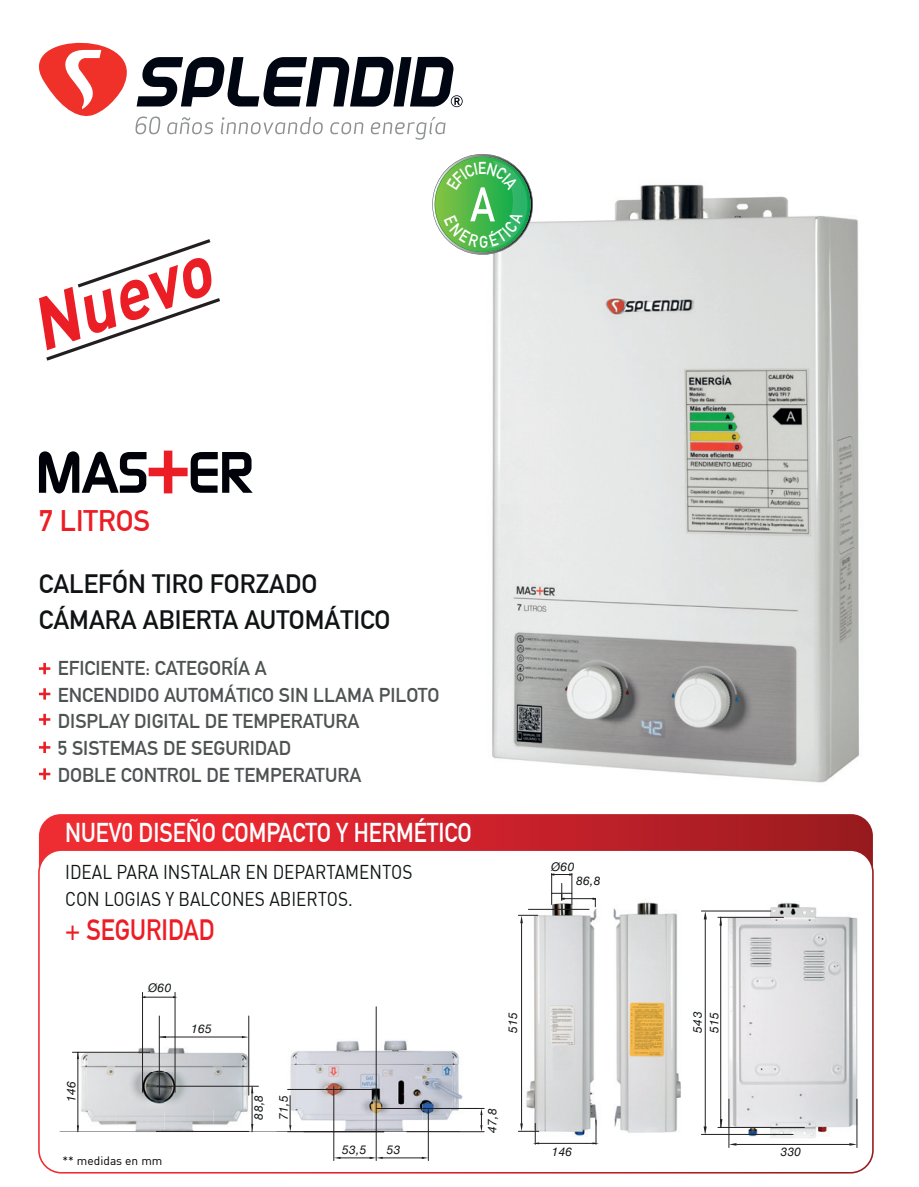
<style>
.page{position:relative;width:919px;height:1187px;background:#fff}
.page>*{position:absolute;margin:0;border:0;box-sizing:border-box;transform-origin:0 0}
.t1{font:700 29.1px "DIN Alternate";color:#eb1e25}
.t2{font:700 28.8px "DIN Alternate";color:#ed1d26;scale:.88 1}
.t3{font:700 26.7px "DIN Alternate";color:#fff;scale:.88 1}
.t4{font:700 25.95px/35.2px "DIN Alternate";color:#0f1313}
.t5{font:700 19.65px/26.7px "DIN Alternate";color:#4e5252}
.t6{font:19.65px/26.5px "DIN";color:#0f1313;scale:.88 1}
.t7{font:italic 12px/16.6px "Helvetica Neue";letter-spacing:.035em;color:#0f1313}
.t8{font:12px "DIN";color:#000001}
</style>
<div class="page">
<img style="left:492px;top:184px;width:368px;height:599px">
<svg style="left:39px;top:42px;width:423px;height:98px"></svg>
<svg style="left:39px;top:450px;width:214px;height:43px"></svg>
<svg style="left:39px;top:239px;width:181px;height:122px"></svg>
<svg style="left:39px;top:663px;width:11px;height:11px"></svg>
<svg style="left:39px;top:688px;width:11px;height:11px"></svg>
<svg style="left:39px;top:713px;width:11px;height:12px"></svg>
<svg style="left:39px;top:741px;width:11px;height:12px"></svg>
<svg style="left:39px;top:768px;width:11px;height:11px"></svg>
<svg style="left:39px;top:814px;width:833px;height:49px;background:#cd252d"></svg>
<div style="left:39px;top:850px;width:833px;height:322px;background:#fff;border-radius:22px"></div>
<div style="left:38px;top:849px;width:835px;height:324px;border:2px solid #fff;border-radius:22px"></div>
<img style="left:72px;top:1035px;width:187px;height:98px">
<img style="left:713px;top:902px;width:145px;height:246px">
<img style="left:518px;top:902px;width:159px;height:42px">
<img style="left:607px;top:943px;width:74px;height:154px">
<img style="left:614px;top:1097px;width:67px;height:36px">
<img style="left:522px;top:944px;width:77px;height:201px">
<img style="left:602px;top:902px;width:5px;height:42px">
<svg style="left:551px;top:873px;width:45px;height:33px"></svg>
<hr style="left:537px;top:1142px;width:57px;height:1px;background:#231f20">
<svg style="left:585px;top:1120px;width:11px;height:24px"></svg>
<hr style="left:521px;top:923px;width:1px;height:200px;background:#231f20">
<svg style="left:518px;top:915px;width:19px;height:8px"></svg>
<svg style="left:518px;top:1123px;width:20px;height:21px"></svg>
<hr style="left:728px;top:1098px;width:1px;height:49px;background:#231f20">
<hr style="left:856px;top:1098px;width:1px;height:49px;background:#231f20">
<hr style="left:736px;top:1144px;width:113px;height:1px;background:#231f20">
<svg style="left:728px;top:1142px;width:8px;height:3px"></svg>
<svg style="left:849px;top:1142px;width:7px;height:3px"></svg>
<hr style="left:157px;top:1085px;width:101px;height:1px;background:#231f20">
<hr style="left:159px;top:1015px;width:1px;height:80px;background:#231f20">
<hr style="left:248px;top:1015px;width:1px;height:80px;background:#231f20">
<hr style="left:72px;top:1051px;width:78px;height:1px;background:#231f20">
<hr style="left:78px;top:1052px;width:1px;height:79px;background:#231f20">
<hr style="left:528px;top:909px;width:61px;height:1px;background:#231f20">
<img style="left:287px;top:1027px;width:184px;height:115px">
<hr style="left:428px;top:1109px;width:1px;height:51px;background:#231f20">
<hr style="left:333px;top:1086px;width:1px;height:74px;background:#231f20">
<hr style="left:376px;top:1006px;width:1px;height:154px;background:#231f20">
<hr style="left:339px;top:1157px;width:33px;height:1px;background:#231f20">
<hr style="left:383px;top:1157px;width:40px;height:1px;background:#231f20">
<svg style="left:369px;top:1156px;width:14px;height:2px"></svg>
<hr style="left:376px;top:1108px;width:108px;height:1px;background:#231f20">
<hr style="left:407px;top:1131px;width:77px;height:1px;background:#231f20">
<hr style="left:701px;top:910px;width:69px;height:1px;background:#231f20">
<hr style="left:701px;top:1134px;width:92px;height:1px;background:#231f20">
<hr style="left:705px;top:917px;width:1px;height:211px;background:#231f20">
<svg style="left:703px;top:911px;width:3px;height:8px"></svg>
<svg style="left:703px;top:1126px;width:3px;height:8px"></svg>
<hr style="left:717px;top:917px;width:66px;height:1px;background:#231f20">
<hr style="left:717px;top:1127px;width:87px;height:1px;background:#231f20">
<hr style="left:720px;top:917px;width:1px;height:210px;background:#231f20">
<svg style="left:719px;top:917px;width:3px;height:8px"></svg>
<svg style="left:720px;top:1118px;width:2px;height:9px"></svg>
<hr style="left:175px;top:992px;width:1px;height:100px;background:#231f20">
<hr style="left:142px;top:992px;width:1px;height:100px;background:#231f20">
<hr style="left:144px;top:996px;width:30px;height:1px;background:#231f20">
<svg style="left:60px;top:1086px;width:422px;height:46px"></svg>
<svg style="left:159px;top:1035px;width:7px;height:3px"></svg>
<svg style="left:242px;top:1035px;width:6px;height:3px"></svg>
<hr style="left:159px;top:1036px;width:83px;height:1px;background:#231f20">
<svg style="left:432px;top:154px;width:103px;height:103px"></svg>
<h1 class="t1" style="left:39px;top:498px;width:113px">7 LITROS</h1>
<h3 class="t4" style="left:39px;top:564px;width:353px">CALEFÓN TIRO FORZADO<br>CÁMARA ABIERTA AUTOMÁTICO</h3>
<p class="t5" style="left:58px;top:653px;width:383px">EFICIENTE: CATEGORÍA A<br>ENCENDIDO AUTOMÁTICO SIN LLAMA PILOTO<br>DISPLAY DIGITAL DE TEMPERATURA<br>5 SISTEMAS DE SEGURIDAD<br>DOBLE CONTROL DE TEMPERATURA</p>
<h3 class="t3" style="left:65px;top:812px;width:463px">NUEV0 DISEÑO COMPACTO Y HERMÉTICO</h3>
<p class="t6" style="left:65px;top:858px;width:396px">IDEAL PARA INSTALAR EN DEPARTAMENTOS<br>CON LOGIAS Y BALCONES ABIERTOS.</p>
<h2 class="t2" style="left:65px;top:907px;width:171px">+ SEGURIDAD</h2>
<p class="t7" style="left:148px;top:980px;width:25px">Ø60</p>
<p class="t7" style="left:191px;top:1020px;width:22px">165</p>
<p class="t7" style="left:551px;top:859px;width:25px">Ø60</p>
<p class="t7" style="left:576px;top:873px;width:26px">86,8</p>
<p class="t7" style="left:505px;top:1032px;width:22px;rotate:-90deg">515</p>
<p class="t7" style="left:689px;top:1032px;width:23px;rotate:-90deg">543<br>515</p>
<p class="t7" style="left:64px;top:1101px;width:22px;rotate:-90deg">146</p>
<p class="t8" style="left:63px;top:1152px;width:101px">** medidas en mm</p>
<p class="t7" style="left:251px;top:1119px;width:26px;rotate:-90deg">88,8</p>
<p class="t7" style="left:276px;top:1119px;width:26px;rotate:-90deg">71,5</p>
<p class="t7" style="left:342px;top:1142px;width:26px">53,5</p>
<p class="t7" style="left:387px;top:1142px;width:15px">53</p>
<p class="t7" style="left:484px;top:1132px;width:26px;rotate:-90deg">47,8</p>
<p class="t7" style="left:551px;top:1144px;width:22px">146</p>
<p class="t7" style="left:780px;top:1144px;width:22px">330</p>
</div>
